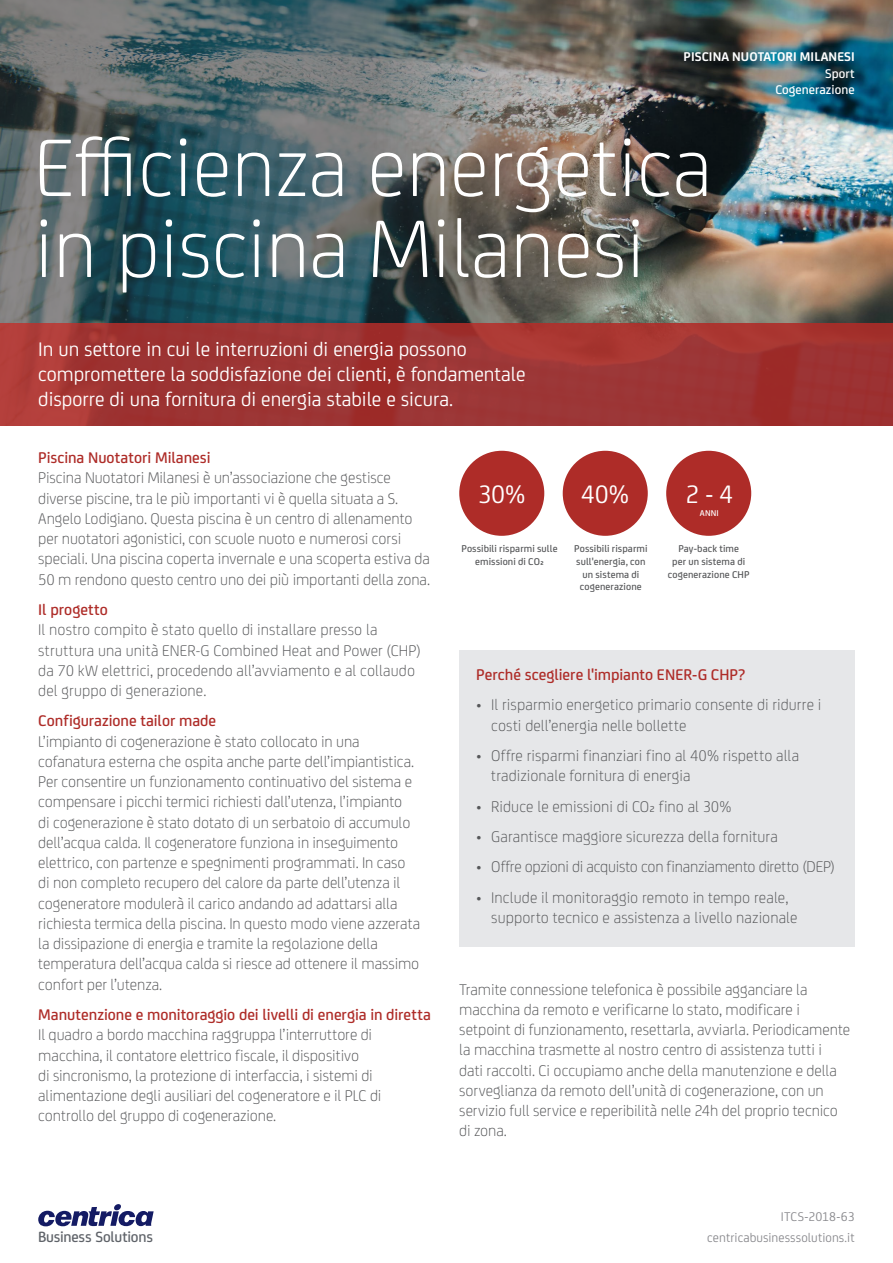
<style>
.page{position:relative;width:893px;height:1263px;background:#fff}
.page>*{position:absolute;margin:0;border:0;box-sizing:border-box;transform-origin:0 0}
.Header_Headline_Whit{font:300 87px/81px "FS Joey Pro";color:#fff}
.Bullets_text{font:27px "FS Joey Pro";color:#fff}
.Header_sub-head{font:21px/25.2px "FS Joey Pro";color:#fff}
.Body_copy{font:300 16.5px/20.2px "FS Joey Pro";color:#57585a}
.Body_copy_sub-head{font:500 16.5px "FS Joey Pro";color:#ae2c28}
.Body_copy-2{font:500 16.5px "FS Joey Pro";color:#ae2c28}
.t1{font:500 15.75px "FS Joey Pro";letter-spacing:-.015em;color:#5f6369}
.Bullets_text-2{font:700 13.5px/16.5px "FS Joey Pro";letter-spacing:.005em;color:#fff;text-align:right}
.Bullets_text-3{font:13.5px/20.2px "FS Joey Pro";letter-spacing:.005em;color:#8a8a8e;text-align:right}
.Bullets_text-4{font:500 10.5px/12.8px "FS Joey Pro";letter-spacing:.01em;color:#57585a;text-align:center}
.Bullets_text-5{font:500 9px "FS Joey Pro";color:#fff}
.s1{font-weight:500}
</style>
<div class="page">
<div style="left:459px;top:651px;width:396px;height:296px;background:#e6e7e9"></div>
<div style="left:563px;top:451px;width:85px;height:85px;background:#ae2c28;border-radius:50%"></div>
<div style="left:666px;top:451px;width:85px;height:85px;background:#ae2c28;border-radius:50%"></div>
<div style="left:459px;top:451px;width:85px;height:85px;background:#ae2c28;border-radius:50%"></div>
<svg style="left:38px;top:1204px;width:116px;height:22px"></svg>
<img style="left:0;top:0;width:893px;height:323px">
<svg style="left:0;top:323px;width:893px;height:102px;background:#a03433"></svg>
<p class="Bullets_text-2" style="left:683px;top:48px;width:173px">PISCINA NUOTATORI MILANESI<br><span class="s1">Sport<br>Cogenerazione</span></p>
<p class="Header_Headline_Whit" style="left:34px;top:121px;width:679px">Efficienza energetica in piscina Milanesi</p>
<p class="Header_sub-head" style="left:38px;top:335px;width:489px">In un settore in cui le interruzioni di energia possono compromettere la soddisfazione dei clienti, è fondamentale disporre di una fornitura di energia stabile e sicura.</p>
<p class="Body_copy_sub-head" style="left:38px;top:446px;width:174px">Piscina Nuotatori Milanesi</p>
<p class="Body_copy" style="left:38px;top:467px;width:393px">Piscina Nuotatori Milanesi è un’associazione che gestisce diverse piscine, tra le più importanti vi è quella situata a S.<br>Angelo Lodigiano. Questa piscina è un centro di allenamento per nuotatori agonistici, con scuole nuoto e numerosi corsi speciali. Una piscina coperta invernale e una scoperta estiva da 50 m rendono questo centro uno dei più importanti della zona.</p>
<p class="Body_copy_sub-head" style="left:38px;top:597px;width:71px">Il progetto</p>
<p class="Body_copy" style="left:38px;top:619px;width:384px">Il nostro compito è stato quello di installare presso la struttura una unità ENER-G Combined Heat and Power (CHP) da 70 kW elettrici, procedendo all’avviamento e al collaudo del gruppo di generazione.</p>
<p class="Body_copy_sub-head" style="left:38px;top:709px;width:180px">Configurazione tailor made</p>
<p class="Body_copy" style="left:38px;top:730px;width:384px">L’impianto di cogenerazione è stato collocato in una cofanatura esterna che ospita anche parte dell’impiantistica.<br>Per consentire un funzionamento continuativo del sistema e compensare i picchi termici richiesti dall’utenza, l’impianto<br>di cogenerazione è stato dotato di un serbatoio di accumulo dell’acqua calda. Il cogeneratore funziona in inseguimento elettrico, con partenze e spegnimenti programmati. In caso di non completo recupero del calore da parte dell’utenza il cogeneratore modulerà il carico andando ad adattarsi alla richiesta termica della piscina. In questo modo viene azzerata la dissipazione di energia e tramite la regolazione della temperatura dell’acqua calda si riesce ad ottenere il massimo confort per l’utenza.</p>
<p class="Body_copy_sub-head" style="left:38px;top:1002px;width:394px">Manutenzione e monitoraggio dei livelli di energia in diretta</p>
<p class="Body_copy" style="left:38px;top:1024px;width:345px">Il quadro a bordo macchina raggruppa l’interruttore di macchina, il contatore elettrico fiscale, il dispositivo<br>di sincronismo, la protezione di interfaccia, i sistemi di alimentazione degli ausiliari del cogeneratore e il PLC di controllo del gruppo di cogenerazione.</p>
<p class="Bullets_text" style="left:478px;top:475px;width:50px">30%</p>
<p class="Bullets_text" style="left:581px;top:475px;width:50px">40%</p>
<p class="Bullets_text" style="left:685px;top:475px;width:49px">2 - 4</p>
<p class="Bullets_text-5" style="left:700px;top:507px;width:20px">ANNI</p>
<p class="Bullets_text-4" style="left:574px;top:542px;width:75px">Possibili risparmi sull'energia, con un sistema di cogenerazione</p>
<p class="Bullets_text-4" style="left:461px;top:542px;width:98px">Possibili risparmi sulle emissioni di CO2</p>
<p class="Bullets_text-4" style="left:668px;top:542px;width:83px">Pay-back time<br>per un sistema di cogenerazione CHP</p>
<p class="Body_copy-2" style="left:476px;top:662px;width:271px">Perché scegliere l'impianto ENER-G CHP?</p>
<p class="Body_copy" style="left:491px;top:694px;width:332px;text-indent:-15px">• Il risparmio energetico primario consente di ridurre i costi dell’energia nelle bollette</p>
<p class="Body_copy" style="left:491px;top:744px;width:310px;text-indent:-15px">• Offre risparmi finanziari fino al 40% rispetto alla tradizionale fornitura di energia</p>
<p class="Body_copy" style="left:476px;top:795px;width:257px">• Riduce le emissioni di CO2 fino al 30%</p>
<p class="Body_copy" style="left:476px;top:825px;width:303px">• Garantisce maggiore sicurezza della fornitura</p>
<p class="Body_copy" style="left:476px;top:856px;width:360px">• Offre opzioni di acquisto con finanziamento diretto (DEP)</p>
<p class="Body_copy" style="left:491px;top:886px;width:308px;text-indent:-15px">• Include il monitoraggio remoto in tempo reale, supporto tecnico e assistenza a livello nazionale</p>
<p class="Body_copy" style="left:459px;top:978px;width:393px">Tramite connessione telefonica è possibile agganciare la macchina da remoto e verificarne lo stato, modificare i setpoint di funzionamento, resettarla, avviarla. Periodicamente la macchina trasmette al nostro centro di assistenza tutti i<br>dati raccolti. Ci occupiamo anche della manutenzione e della sorveglianza da remoto dell’unità di cogenerazione, con un servizio full service e reperibilità nelle 24h del proprio tecnico di zona.</p>
<p class="t1" style="left:38px;top:1225px;width:116px">Business Solutions</p>
<p class="Bullets_text-3" style="left:707px;top:1206px;width:149px">ITCS-2018-63 centricabusinesssolutions.it</p>
</div>
